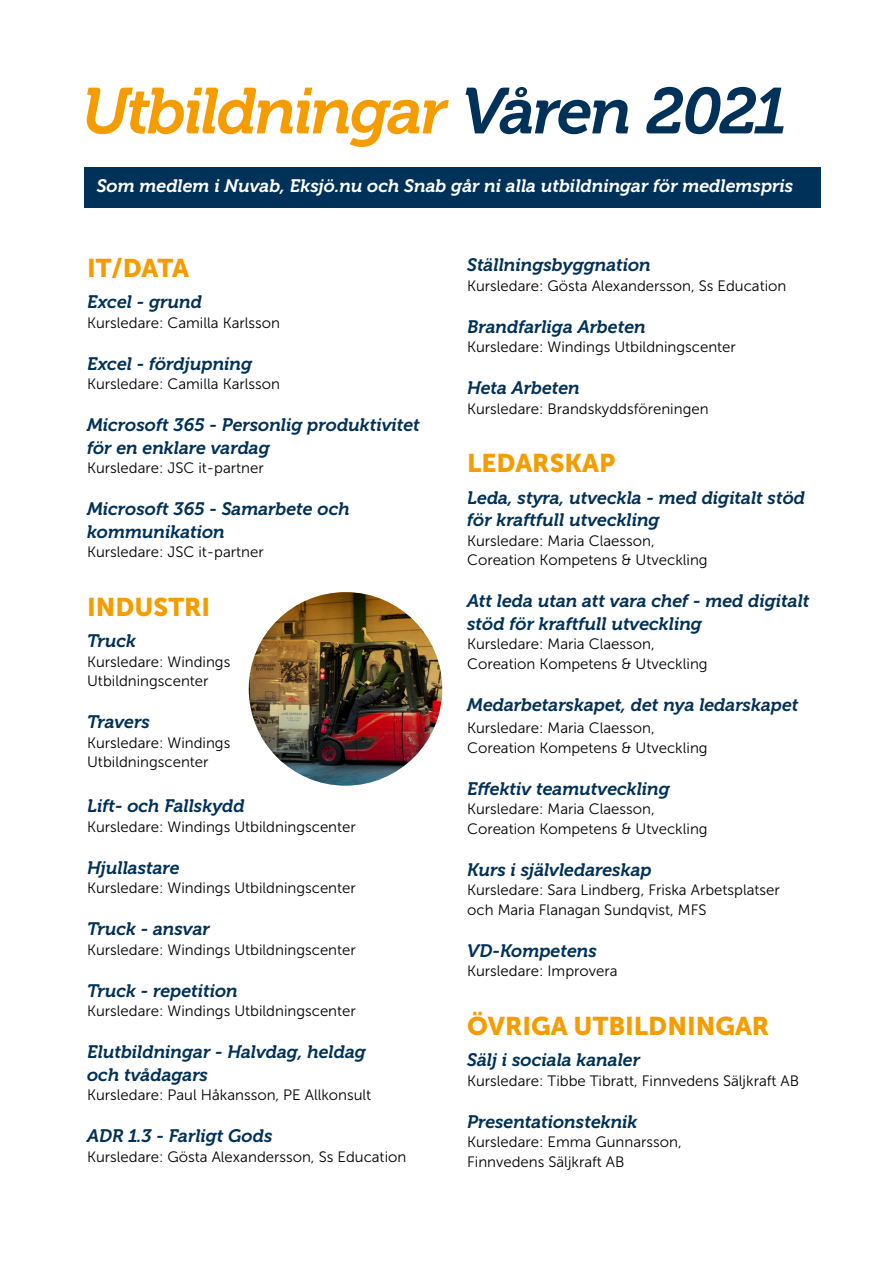
<style>
.page{position:relative;width:893px;height:1263px;background:#fff}
.page>*{position:absolute;margin:0;border:0;box-sizing:border-box;transform-origin:0 0}
.t1{font:italic 64.5px "Museo 700";letter-spacing:-.04em;color:#f59c00}
.t2{font:25.5px "Museo Sans 900";color:#f59c00}
.t3{font:italic 18px/22.5px "Museo 700";color:#003158}
.t4{font:italic 18px "Museo 700";color:#fff}
.t5{font:15px/19.5px "Museo Sans 300";color:#000}
.s1{color:#003158}
</style>
<div class="page">
<img style="left:249px;top:592px;width:193px;height:194px;border-radius:50%">
<div style="left:84px;top:167px;width:736px;height:41px;background:#003158"></div>
<h1 class="t1" style="left:81px;top:75px;width:707px">Utbildningar <span class="s1">Våren 2021</span></h1>
<p class="t4" style="left:97px;top:176px;width:698px">Som medlem i Nuvab, Eksjö.nu och Snab går ni alla utbildningar för medlemspris</p>
<h2 class="t2" style="left:87px;top:253px;width:104px">IT/DATA</h2>
<p class="t3" style="left:87px;top:291px;width:116px">Excel - grund</p>
<p class="t5" style="left:87px;top:313px;width:194px">Kursledare: Camilla Karlsson</p>
<p class="t3" style="left:87px;top:352px;width:167px">Excel - fördjupning</p>
<p class="t5" style="left:87px;top:374px;width:194px">Kursledare: Camilla Karlsson</p>
<p class="t3" style="left:87px;top:414px;width:334px">Microsoft 365 - Personlig produktivitet för en enklare vardag</p>
<p class="t5" style="left:87px;top:458px;width:178px">Kursledare: JSC it-partner</p>
<p class="t3" style="left:87px;top:498px;width:264px">Microsoft 365 - Samarbete och kommunikation</p>
<p class="t5" style="left:87px;top:542px;width:178px">Kursledare: JSC it-partner</p>
<h2 class="t2" style="left:87px;top:592px;width:125px">INDUSTRI</h2>
<p class="t3" style="left:87px;top:630px;width:50px">Truck</p>
<p class="t5" style="left:87px;top:652px;width:145px">Kursledare: Windings<br>Utbildningscenter</p>
<p class="t3" style="left:87px;top:711px;width:64px">Travers</p>
<p class="t5" style="left:87px;top:733px;width:145px">Kursledare: Windings<br>Utbildningscenter</p>
<p class="t3" style="left:87px;top:795px;width:159px">Lift- och Fallskydd</p>
<p class="t5" style="left:87px;top:817px;width:270px">Kursledare: Windings Utbildningscenter</p>
<p class="t3" style="left:87px;top:856px;width:94px">Hjullastare</p>
<p class="t5" style="left:87px;top:878px;width:270px">Kursledare: Windings Utbildningscenter</p>
<p class="t3" style="left:87px;top:918px;width:124px">Truck - ansvar</p>
<p class="t5" style="left:87px;top:940px;width:270px">Kursledare: Windings Utbildningscenter</p>
<p class="t3" style="left:87px;top:979px;width:152px">Truck - repetition</p>
<p class="t5" style="left:87px;top:1001px;width:270px">Kursledare: Windings Utbildningscenter</p>
<p class="t3" style="left:87px;top:1041px;width:280px">Elutbildningar - Halvdag, heldag och tvådagars</p>
<p class="t5" style="left:87px;top:1085px;width:286px">Kursledare: Paul Håkansson, PE Allkonsult</p>
<p class="t3" style="left:87px;top:1125px;width:187px">ADR 1.3 - Farligt Gods</p>
<p class="t5" style="left:87px;top:1147px;width:321px">Kursledare: Gösta Alexandersson, Ss Education</p>
<p class="t3" style="left:467px;top:254px;width:185px">Ställningsbyggnation</p>
<p class="t5" style="left:467px;top:276px;width:321px">Kursledare: Gösta Alexandersson, Ss Education</p>
<p class="t3" style="left:467px;top:315px;width:180px">Brandfarliga Arbeten</p>
<p class="t5" style="left:467px;top:337px;width:270px">Kursledare: Windings Utbildningscenter</p>
<p class="t3" style="left:467px;top:377px;width:114px">Heta Arbeten</p>
<p class="t5" style="left:467px;top:399px;width:243px">Kursledare: Brandskyddsföreningen</p>
<h2 class="t2" style="left:467px;top:449px;width:150px">LEDARSKAP</h2>
<p class="t3" style="left:467px;top:486px;width:339px">Leda, styra, utveckla - med digitalt stöd för kraftfull utveckling</p>
<p class="t5" style="left:467px;top:531px;width:242px">Kursledare: Maria Claesson,<br>Coreation Kompetens &amp; Utveckling</p>
<p class="t3" style="left:467px;top:590px;width:344px">Att leda utan att vara chef - med digitalt stöd för kraftfull utveckling</p>
<p class="t5" style="left:467px;top:634px;width:242px">Kursledare: Maria Claesson,<br>Coreation Kompetens &amp; Utveckling</p>
<p class="t3" style="left:467px;top:693px;width:333px">Medarbetarskapet, det nya ledarskapet</p>
<p class="t5" style="left:467px;top:718px;width:242px">Kursledare: Maria Claesson,<br>Coreation Kompetens &amp; Utveckling</p>
<p class="t3" style="left:467px;top:777px;width:204px">Effektiv teamutveckling</p>
<p class="t5" style="left:467px;top:799px;width:242px">Kursledare: Maria Claesson,<br>Coreation Kompetens &amp; Utveckling</p>
<p class="t3" style="left:467px;top:858px;width:186px">Kurs i självledareskap</p>
<p class="t5" style="left:467px;top:880px;width:314px">Kursledare: Sara Lindberg, Friska Arbetsplatser och Maria Flanagan Sundqvist, MFS</p>
<p class="t3" style="left:467px;top:939px;width:131px">VD-Kompetens</p>
<p class="t5" style="left:467px;top:961px;width:152px">Kursledare: Improvera</p>
<h2 class="t2" style="left:467px;top:1011px;width:304px">ÖVRIGA UTBILDNINGAR</h2>
<p class="t3" style="left:467px;top:1049px;width:174px">Sälj i sociala kanaler</p>
<p class="t5" style="left:467px;top:1071px;width:334px">Kursledare: Tibbe Tibratt, Finnvedens Säljkraft AB</p>
<p class="t3" style="left:467px;top:1110px;width:172px">Presentationsteknik</p>
<p class="t5" style="left:467px;top:1132px;width:216px">Kursledare: Emma Gunnarsson,<br>Finnvedens Säljkraft AB</p>
</div>
